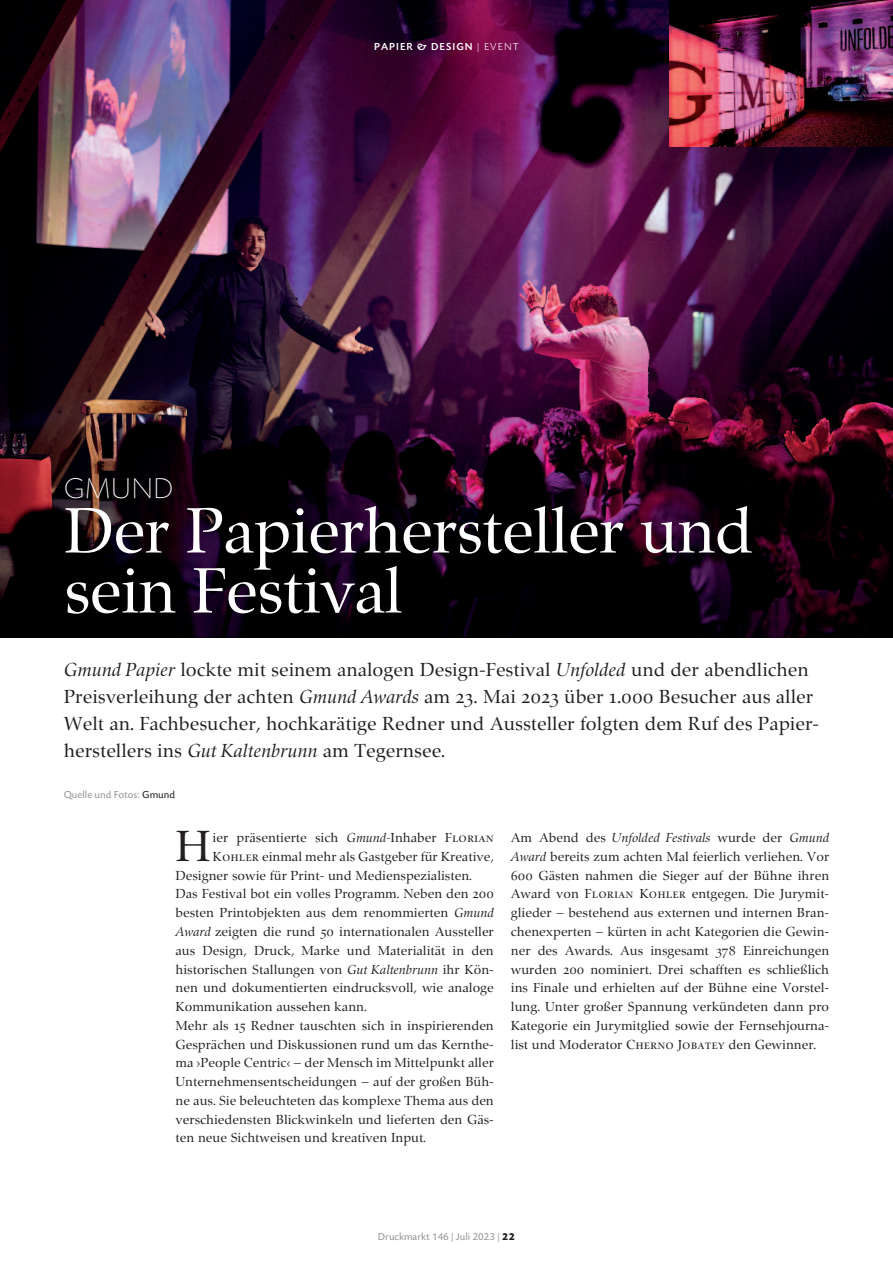
<style>
.page{position:relative;width:893px;height:1263px;background:#fff}
.page>*{position:absolute;margin:0;border:0;box-sizing:border-box;transform-origin:0 0}
.t1{font:66px/60px "Zapf Renais SB";letter-spacing:-.02em;color:#fff}
.t2{font:45px "Zapf Renais SB";color:#231f20}
.t3{font:300 expanded 30px "Today SB";color:#fff}
.t4{font:19.5px/27px "Zapf Renais SB";color:#231f20}
.t5{font:13.5px/18.8px "Zapf Renais SB";color:#231f20;text-align:justify}
.t6{font:10.5px "Today SB";color:#939598}
.t7{font:500 10.5px "Today SB";letter-spacing:.1em;color:#fff}
.s1{font-weight:300}
.s2{font-style:italic}
.s3{font-family:"Zapf Renais SB Caps"}
.s4{color:#231f20}
.s5{font-weight:700;color:#231f20}
</style>
<div class="page">
<img style="left:0;top:0;width:893px;height:638px">
<img style="left:670px;top:0;width:223px;height:147px">
<p class="t7" style="left:374px;top:42px;width:146px">PAPIER &amp; DESIGN <span class="s1">| EVENT</span></p>
<h3 class="t3" style="left:64px;top:470px;width:111px">GMUND</h3>
<h1 class="t1" style="left:64px;top:500px;width:691px">Der Papierhersteller und sein Festival</h1>
<p class="t4" style="left:64px;top:655px;width:757px"><span class="s2">Gmund Papier</span> lockte mit seinem analogen Design-Festival <span class="s2">Unfolded</span> und der abendlichen Preisverleihung der achten <span class="s2">Gmund Awards</span> am <span class="s3">23.</span> Mai <span class="s3">2023</span> über <span class="s3">1.000</span> Besucher aus aller Welt an. Fachbesucher, hochkarätige Redner und Aussteller folgten dem Ruf des Papier&shy;herstellers ins <span class="s2">Gut Kaltenbrunn</span> am Tegernsee.</p>
<p class="t6" style="left:64px;top:791px;width:113px">Quelle und Fotos: <span class="s4">Gmund</span></p>
<h2 class="t2" style="left:176px;top:819px;width:37px">H</h2>
<p class="t5" style="left:213px;top:828px;width:283px">ier präsentierte sich <span class="s2">Gmund-</span>Inhaber <span class="s3">Florian</span></p>
<p class="t5" style="left:213px;top:847px;width:283px"><span class="s3">Kohler</span> einmal mehr als Gastgeber für Kreative,</p>
<p class="t5" style="left:176px;top:866px;width:298px">Designer sowie für Print- und Medienspezialisten.</p>
<p class="t5" style="left:176px;top:884px;width:320px">Das Festival bot ein volles Programm. Neben den <span class="s3">200</span></p>
<p class="t5" style="left:176px;top:903px;width:320px">besten Printobjekten aus dem renommierten <span class="s2">Gmund</span></p>
<p class="t5" style="left:176px;top:922px;width:320px"><span class="s2">Award</span> zeigten die rund <span class="s3">50</span> internationalen Aussteller</p>
<p class="t5" style="left:176px;top:941px;width:320px">aus Design, Druck, Marke und Materialität in den</p>
<p class="t5" style="left:176px;top:959px;width:320px">historischen Stallungen von <span class="s2">Gut Kaltenbrunn</span> ihr Kön-</p>
<p class="t5" style="left:176px;top:978px;width:320px">nen und dokumentierten eindrucksvoll, wie analoge</p>
<p class="t5" style="left:176px;top:997px;width:193px">Kommunikation aussehen kann.</p>
<p class="t5" style="left:176px;top:1016px;width:320px">Mehr als <span class="s3">15</span> Redner tauschten sich in inspirierenden</p>
<p class="t5" style="left:176px;top:1034px;width:320px">Gesprächen und Diskussionen rund um das Kernthe-</p>
<p class="t5" style="left:176px;top:1053px;width:320px">ma ›People Centric‹ – der Mensch im Mittelpunkt aller</p>
<p class="t5" style="left:176px;top:1072px;width:320px">Unternehmensentscheidungen – auf der großen Büh-</p>
<p class="t5" style="left:176px;top:1091px;width:320px">ne aus. Sie beleuchteten das komplexe Thema aus den</p>
<p class="t5" style="left:176px;top:1109px;width:320px">verschiedensten Blickwinkeln und lieferten den Gäs-</p>
<p class="t5" style="left:176px;top:1128px;width:252px">ten neue Sichtweisen und kreativen Input.</p>
<p class="t5" style="left:511px;top:828px;width:320px">Am Abend des <span class="s2">Unfolded Festivals</span> wurde der <span class="s2">Gmund Award</span> bereits zum achten Mal feierlich verliehen. Vor <span class="s3">600</span> Gästen nahmen die Sieger auf der Bühne ihren Award von <span class="s3">Florian Kohler</span> entgegen. Die Jurymit&shy;glieder – bestehend aus externen und internen Bran&shy;chenexperten – kürten in acht Kategorien die Gewin&shy;ner des Awards. Aus insgesamt <span class="s3">378</span> Einreichungen wurden <span class="s3">200</span> nominiert. Drei schafften es schließlich ins Finale und erhielten auf der Bühne eine Vorstel&shy;lung. Unter großer Spannung verkündeten dann pro Kategorie ein Jurymitglied sowie der Fernsehjourna&shy;list und Moderator <span class="s3">Cherno Jobatey</span> den Gewinner.</p>
<p class="t6" style="left:378px;top:1233px;width:139px">Druckmarkt 146 | Juli 2023 | <span class="s5">22</span></p>
</div>
